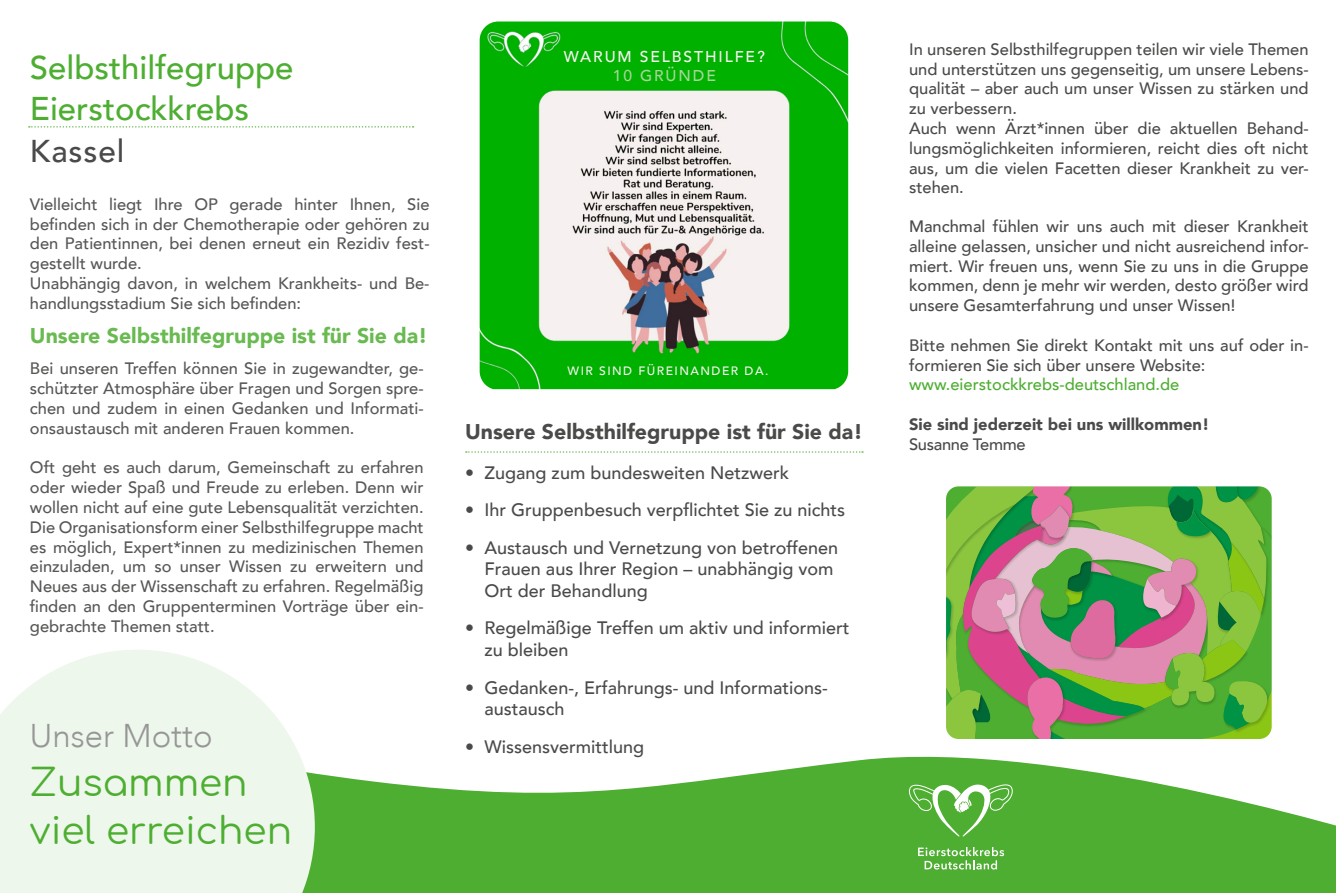
<style>
.page{position:relative;width:1336px;height:893px;background:#fff}
.page>*{position:absolute;margin:0;border:0;box-sizing:border-box;transform-origin:0 0}
.t1{font:37.5px/48.4px "Comfortaa";color:#4eae32}
.t2{font:500 32.85px/40.5px "Avenir";color:#4eae32}
.t3{font:300 32.85px "Avenir";color:#979696}
.t4{font:500 31.5px "Avenir";letter-spacing:.03em;color:#4a4a49}
.t5{font:900 21.3px "Avenir";color:#4a4a49}
.t6{font:900 21.3px "Avenir";color:#69ba51}
.t7{font:500 18px/21.6px "Avenir";color:#4a4a49}
.t8{font:500 16.5px/19.8px "Avenir";color:#575756;text-align:justify}
.t9{font:500 16.5px/19.8px "Avenir";color:#4a4a49}
.t10{font:500 16.5px "Avenir";color:#4eae32}
.t11{font:900 16.5px "Avenir";color:#4a4a49}
.t12{font:500 16.5px "Avenir";letter-spacing:-.02em;color:#4a4a49}
.t13{font:500 15.6px "Avenir";letter-spacing:.12em;color:#f7f3f1}
.t14{font:500 15.6px "Avenir";letter-spacing:.12em;color:#a7d698}
.t15{font:500 12.15px "Avenir";letter-spacing:.12em;color:#f7f3f1}
</style>
<div class="page">
<svg style="left:315px;top:699px;width:1020px;height:194px;fill:#4eae32"></svg>
<svg style="left:29px;top:126px;width:384px;height:2px"></svg>
<svg style="left:466px;top:451px;width:396px;height:2px"></svg>
<svg style="left:0;top:650px;width:315px;height:243px;background:#eef7ec"></svg>
<svg style="left:917px;top:847px;width:86px;height:22px;background:#79c164"></svg>
<svg style="left:907px;top:783px;width:106px;height:54px;background:#70bd59"></svg>
<img style="left:479px;top:22px;width:369px;height:367px">
<svg style="left:945px;top:486px;width:326px;height:253px;background:#879f5f"></svg>
<h2 class="t2" style="left:30px;top:46px;width:265px">Selbsthilfegruppe<br>Eierstockkrebs</h2>
<h3 class="t4" style="left:30px;top:124px;width:96px">Kassel</h3>
<p class="t8" style="left:30px;top:193px;width:401px;text-align:left">Vielleicht liegt Ihre OP gerade hinter Ihnen, Sie befinden sich in der Chemotherapie oder gehören zu den Patientinnen, bei denen erneut ein Rezidiv fest&shy;gestellt wurde.<br>Unabhängig davon, in welchem Krankheits- und Be&shy;handlungsstadium Sie sich befinden:</p>
<p class="t6" style="left:30px;top:318px;width:399px">Unsere Selbsthilfegruppe ist für Sie da!</p>
<p class="t8" style="left:30px;top:358px;width:395px">Bei unseren Treffen können Sie in zugewandter, ge&shy;schützter Atmosphäre über Fragen und Sorgen spre&shy;chen und zudem in einen Gedanken und Informati&shy;onsaustausch mit anderen Frauen kommen.</p>
<p class="t8" style="left:30px;top:457px;width:395px">Oft geht es auch darum, Gemeinschaft zu erfahren oder wieder Spaß und Freude zu erleben. Denn wir wollen nicht auf eine gute Lebensqualität verzichten.<br>Die Organisationsform einer Selbsthilfegruppe macht es möglich, Expert*innen zu medizinischen Themen einzuladen, um so unser Wissen zu erweitern und Neues aus der Wissenschaft zu erfahren. Regelmäßig finden an den Gruppenterminen Vorträge über ein&shy;gebrachte Themen statt.</p>
<h2 class="t3" style="left:30px;top:716px;width:184px">Unser Motto</h2>
<h1 class="t1" style="left:30px;top:753px;width:263px">Zusammen viel erreichen</h1>
<p class="t13" style="left:563px;top:43px;width:203px">WARUM SELBSTHILFE?</p>
<p class="t14" style="left:612px;top:62px;width:105px">10 GRÜNDE</p>
<p class="t15" style="left:567px;top:360px;width:202px">WIR SIND FÜREINANDER DA.</p>
<p class="t5" style="left:465px;top:413px;width:399px">Unsere Selbsthilfegruppe ist für Sie da!</p>
<p class="t7" style="left:465px;top:461px;width:325px">• Zugang zum bundesweiten Netzwerk</p>
<p class="t7" style="left:465px;top:498px;width:381px">• Ihr Gruppenbesuch verpflichtet Sie zu nichts</p>
<p class="t7" style="left:484px;top:536px;width:355px;text-indent:-19px">• Austausch und Vernetzung von betroffenen<br>Frauen aus Ihrer Region – unabhängig vom<br>Ort der Behandlung</p>
<p class="t7" style="left:484px;top:616px;width:366px;text-indent:-19px">• Regelmäßige Treffen um aktiv und informiert zu bleiben</p>
<p class="t7" style="left:484px;top:675px;width:345px;text-indent:-19px">• Gedanken-, Erfahrungs- und Informations&shy;austausch</p>
<p class="t7" style="left:465px;top:735px;width:181px">• Wissensvermittlung</p>
<p class="t9" style="left:908px;top:38px;width:401px">In unseren Selbsthilfegruppen teilen wir viele Themen und unterstützen uns gegenseitig, um unsere Lebens&shy;qualität – aber auch um unser Wissen zu stärken und zu verbessern.<br>Auch wenn Ärzt*innen über die aktuellen Behand&shy;lungsmöglichkeiten informieren, reicht dies oft nicht aus, um die vielen Facetten dieser Krankheit zu ver&shy;stehen.</p>
<p class="t9" style="left:908px;top:215px;width:401px;text-align:justify">Manchmal fühlen wir uns auch mit dieser Krankheit alleine gelassen, unsicher und nicht ausreichend infor&shy;miert. Wir freuen uns, wenn Sie zu uns in die Gruppe kommen, denn je mehr wir werden, desto größer wird unsere Gesamterfahrung und unser Wissen!</p>
<p class="t9" style="left:908px;top:334px;width:401px">Bitte nehmen Sie direkt Kontakt mit uns auf oder in&shy;formieren Sie sich über unsere Website:</p>
<p class="t10" style="left:908px;top:370px;width:272px">www.eierstockkrebs-deutschland.de</p>
<p class="t11" style="left:908px;top:410px;width:302px">Sie sind jederzeit bei uns willkommen!</p>
<p class="t12" style="left:908px;top:430px;width:118px">Susanne Temme</p>
</div>
